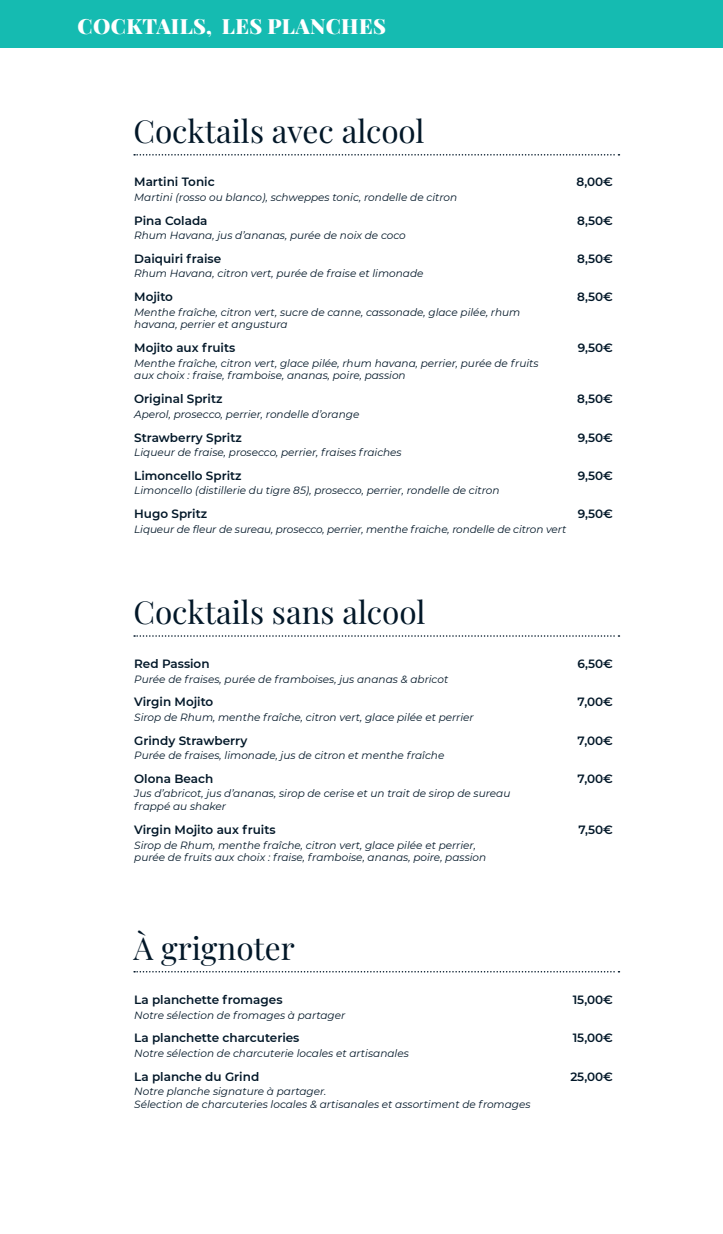
<style>
.page{position:relative;width:723px;height:1234px;background:#fff}
.page>*{position:absolute;margin:0;border:0;box-sizing:border-box;transform-origin:0 0}
.t1{font:31.5px "Playfair Display";color:#021728}
.t2{font:900 21px "Playfair Display";letter-spacing:.02em;color:#fff}
.t3{font:600 12px "Montserrat";color:#021728}
.t4{font:italic 10.5px/12.6px "Montserrat";color:#021728}
</style>
<div class="page">
<div style="left:0;top:0;width:723px;height:47px;background:#15bbb1"></div>
<svg style="left:134px;top:154px;width:485px;height:1px"></svg>
<svg style="left:134px;top:635px;width:485px;height:1px"></svg>
<svg style="left:134px;top:971px;width:485px;height:1px"></svg>
<h2 class="t2" style="left:78px;top:9px;width:310px">COCKTAILS, LES PLANCHES</h2>
<h1 class="t1" style="left:133px;top:106px;width:293px">Cocktails avec alcool</h1>
<p class="t3" style="left:134px;top:174px;width:82px">Martini Tonic</p>
<p class="t3" style="left:576px;top:174px;width:38px">8,00€</p>
<p class="t4" style="left:134px;top:190px;width:324px">Martini (rosso ou blanco), schweppes tonic, rondelle de citron</p>
<p class="t3" style="left:134px;top:212px;width:75px">Pina Colada</p>
<p class="t3" style="left:577px;top:212px;width:37px">8,50€</p>
<p class="t4" style="left:134px;top:229px;width:273px">Rhum Havana, jus d’ananas, purée de noix de coco</p>
<p class="t3" style="left:134px;top:250px;width:89px">Daiquiri fraise</p>
<p class="t3" style="left:577px;top:250px;width:37px">8,50€</p>
<p class="t4" style="left:134px;top:267px;width:291px">Rhum Havana, citron vert, purée de fraise et limonade</p>
<p class="t3" style="left:134px;top:288px;width:40px">Mojito</p>
<p class="t3" style="left:577px;top:288px;width:37px">8,50€</p>
<p class="t4" style="left:134px;top:305px;width:388px">Menthe fraîche, citron vert, sucre de canne, cassonade, glace pilée, rhum havana, perrier et angustura</p>
<p class="t3" style="left:134px;top:339px;width:103px">Mojito aux fruits</p>
<p class="t3" style="left:578px;top:339px;width:37px">9,50€</p>
<p class="t4" style="left:134px;top:356px;width:406px">Menthe fraîche, citron vert, glace pilée, rhum havana, perrier, purée de fruits aux choix : fraise, framboise, ananas, poire, passion</p>
<p class="t3" style="left:134px;top:390px;width:90px">Original Spritz</p>
<p class="t3" style="left:577px;top:390px;width:37px">8,50€</p>
<p class="t4" style="left:134px;top:407px;width:227px">Aperol, prosecco, perrier, rondelle d’orange</p>
<p class="t3" style="left:134px;top:429px;width:109px">Strawberry Spritz</p>
<p class="t3" style="left:578px;top:429px;width:37px">9,50€</p>
<p class="t4" style="left:134px;top:445px;width:269px">Liqueur de fraise, prosecco, perrier, fraises fraiches</p>
<p class="t3" style="left:134px;top:467px;width:109px">Limoncello Spritz</p>
<p class="t3" style="left:578px;top:467px;width:37px">9,50€</p>
<p class="t4" style="left:134px;top:484px;width:367px">Limoncello (distillerie du tigre 85), prosecco, perrier, rondelle de citron</p>
<p class="t3" style="left:134px;top:505px;width:74px">Hugo Spritz</p>
<p class="t3" style="left:578px;top:505px;width:37px">9,50€</p>
<p class="t4" style="left:134px;top:522px;width:433px">Liqueur de fleur de sureau, prosecco, perrier, menthe fraiche, rondelle de citron vert</p>
<h1 class="t1" style="left:133px;top:587px;width:293px">Cocktails sans alcool</h1>
<p class="t3" style="left:134px;top:655px;width:77px">Red Passion</p>
<p class="t3" style="left:577px;top:655px;width:37px">6,50€</p>
<p class="t4" style="left:134px;top:672px;width:316px">Purée de fraises, purée de framboises, jus ananas &amp; abricot</p>
<p class="t3" style="left:134px;top:693px;width:81px">Virgin Mojito</p>
<p class="t3" style="left:578px;top:693px;width:37px">7,00€</p>
<p class="t4" style="left:134px;top:710px;width:341px">Sirop de Rhum, menthe fraîche, citron vert, glace pilée et perrier</p>
<p class="t3" style="left:134px;top:731px;width:115px">Grindy Strawberry</p>
<p class="t3" style="left:578px;top:731px;width:37px">7,00€</p>
<p class="t4" style="left:134px;top:748px;width:312px">Purée de fraises, limonade, jus de citron et menthe fraîche</p>
<p class="t3" style="left:134px;top:770px;width:81px">Olona Beach</p>
<p class="t3" style="left:578px;top:770px;width:37px">7,00€</p>
<p class="t4" style="left:134px;top:786px;width:378px">Jus d’abricot, jus d’ananas, sirop de cerise et un trait de sirop de sureau frappé au shaker</p>
<p class="t3" style="left:134px;top:821px;width:143px">Virgin Mojito aux fruits</p>
<p class="t3" style="left:578px;top:821px;width:36px">7,50€</p>
<p class="t4" style="left:134px;top:838px;width:354px">Sirop de Rhum, menthe fraîche, citron vert, glace pilée et perrier, purée de fruits aux choix : fraise, framboise, ananas, poire, passion</p>
<h1 class="t1" style="left:133px;top:923px;width:163px">À grignoter</h1>
<p class="t3" style="left:134px;top:991px;width:150px">La planchette fromages</p>
<p class="t3" style="left:573px;top:991px;width:42px">15,00€</p>
<p class="t4" style="left:134px;top:1007px;width:213px">Notre sélection de fromages à partager</p>
<p class="t3" style="left:134px;top:1029px;width:167px">La planchette charcuteries</p>
<p class="t3" style="left:573px;top:1029px;width:42px">15,00€</p>
<p class="t4" style="left:134px;top:1046px;width:276px">Notre sélection de charcuterie locales et artisanales</p>
<p class="t3" style="left:134px;top:1067px;width:127px">La planche du Grind</p>
<p class="t3" style="left:570px;top:1067px;width:44px">25,00€</p>
<p class="t4" style="left:134px;top:1084px;width:398px">Notre planche signature à partager.<br>Sélection de charcuteries locales &amp; artisanales et assortiment de fromages</p>
</div>
